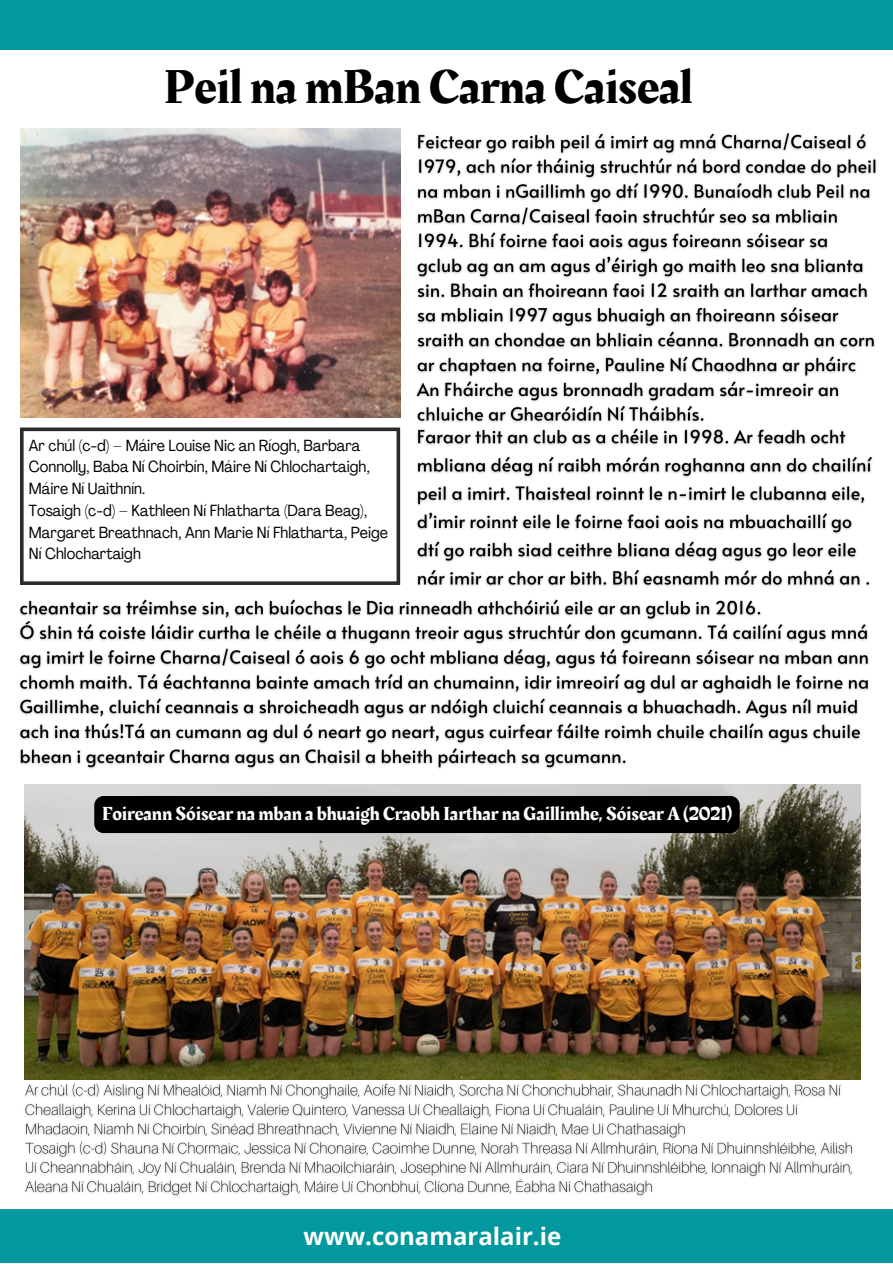
<style>
.page{position:relative;width:893px;height:1264px;background:#fff}
.page>*{position:absolute;margin:0;border:0;box-sizing:border-box;transform-origin:0 0}
.t1{font:49.05px "Rakkas";color:#000}
.t2{font:700 24px "Open Sans";color:#fff}
.t3{font:19.5px "Rakkas";color:#fff}
.t4{font:condensed 15.9px/21.8px "Agrandir";color:#000}
</style>
<div class="page">
<div style="left:0;top:0;width:892px;height:50px;background:#03989e"></div>
<div style="left:0;top:1209px;width:892px;height:53px;background:#03989e"></div>
<img style="left:25px;top:784px;width:835px;height:295px">
<img style="left:416px;top:431px;width:457px;height:156px">
<img style="left:416px;top:133px;width:461px;height:298px">
<img style="left:24px;top:1075px;width:834px;height:121px">
<div style="left:94px;top:796px;width:645px;height:37px;background:#000"></div>
<img style="left:20px;top:129px;width:380px;height:288px">
<svg style="left:396px;top:581px;width:4px;height:4px"></svg>
<svg style="left:20px;top:431px;width:4px;height:150px"></svg>
<svg style="left:20px;top:581px;width:4px;height:4px"></svg>
<svg style="left:396px;top:431px;width:4px;height:150px"></svg>
<svg style="left:24px;top:581px;width:372px;height:4px"></svg>
<svg style="left:396px;top:427px;width:4px;height:4px"></svg>
<svg style="left:20px;top:427px;width:4px;height:4px"></svg>
<svg style="left:24px;top:427px;width:372px;height:4px"></svg>
<img style="left:19px;top:599px;width:850px;height:170px">
<h1 class="t1" style="left:164px;top:52px;width:529px">Peil na mBan Carna Caiseal</h1>
<p class="t4" style="left:29px;top:436px;width:360px">Ar chúl (c-d) – Máire Louise Nic an Ríogh, Barbara Connolly, Baba Ní Choirbín, Máire Ní Chlochartaigh, Máire Ní Uaithnín.<br>Tosaigh (c-d) – Kathleen Ní Fhlatharta (Dara Beag), Margaret Breathnach, Ann Marie Ní Fhlatharta, Peige Ní Chlochartaigh</p>
<p class="t3" style="left:102px;top:799px;width:631px">Foireann Sóisear na mban a bhuaigh Craobh Iarthar na Gaillimhe, Sóisear A (2021)</p>
<h2 class="t2" style="left:303px;top:1218px;width:259px">www.conamaralair.ie</h2>
</div>
